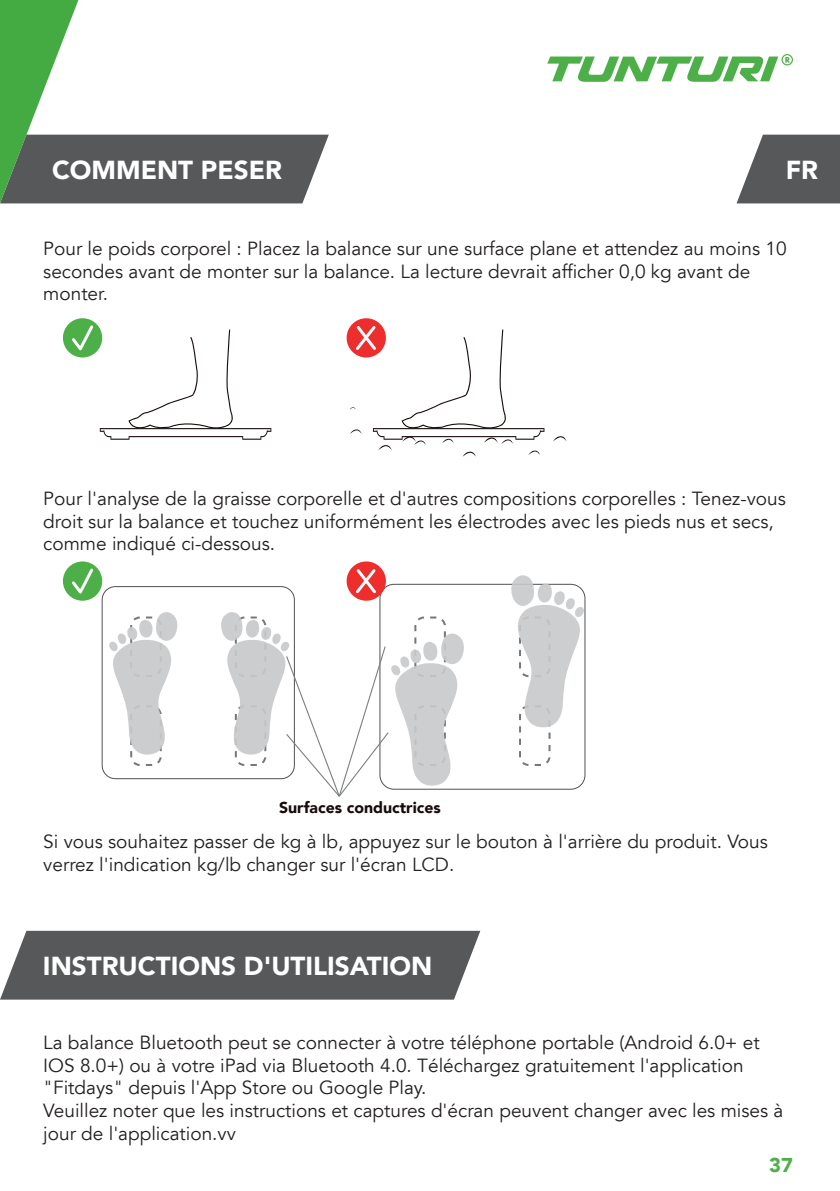
<style>
.page{position:relative;width:840px;height:1191px;background:#fff}
.page>*{position:absolute;margin:0;border:0;box-sizing:border-box;transform-origin:0 0}
.t1{font:900 26px "Avenir LT";color:#fff}
.t2{font:900 20px "Avenir LT";color:#4caf47}
.t3{font:19px/22.8px "Avenir LT";color:#231f20}
.t4{font:900 15.8px "Avenir LT";color:#180b0c}
</style>
<div class="page">
<svg style="left:547px;top:54px;width:245px;height:28px"></svg>
<svg style="left:0;top:0;width:328px;height:203px"></svg>
<svg style="left:0;top:930px;width:480px;height:69px;background:#626364"></svg>
<svg style="left:736px;top:135px;width:103px;height:68px;background:#6d6e70"></svg>
<svg style="left:553px;top:436px;width:13px;height:5px"></svg>
<div style="left:130px;top:705px;width:32px;height:61px;border:2px dashed #74787a;border-radius:9px"></div>
<div style="left:518px;top:705px;width:32px;height:61px;border:2px dashed #74787a;border-radius:9px"></div>
<div style="left:102px;top:586px;width:192px;height:193px;border:1px solid #505153;border-radius:13px"></div>
<svg style="left:109px;top:612px;width:69px;height:142px"></svg>
<div style="left:379px;top:584px;width:206px;height:205px;border:1px solid #505153;border-radius:14px"></div>
<svg style="left:510px;top:575px;width:73px;height:152px"></svg>
<svg style="left:220px;top:612px;width:244px;height:185px"></svg>
<div style="left:346px;top:561px;width:39px;height:40px;background:#ee2d2d;border-radius:50%"></div>
<svg style="left:353px;top:566px;width:23px;height:30px"></svg>
<svg style="left:346px;top:318px;width:39px;height:39px"></svg>
<svg style="left:349px;top:323px;width:195px;height:134px"></svg>
<div style="left:63px;top:561px;width:39px;height:40px;background:#4caf47;border-radius:50%"></div>
<svg style="left:69px;top:566px;width:27px;height:31px"></svg>
<div style="left:63px;top:318px;width:39px;height:39px;background:#4caf47;border-radius:50%"></div>
<svg style="left:69px;top:323px;width:202px;height:117px"></svg>
<h1 class="t1" style="left:52px;top:154px;width:231px">COMMENT PESER</h1>
<h1 class="t1" style="left:785px;top:154px;width:34px">FR</h1>
<p class="t3" style="left:43px;top:237px;width:744px">Pour le poids corporel : Placez la balance sur une surface plane et attendez au moins 10 secondes avant de monter sur la balance. La lecture devrait afficher 0,0 kg avant de monter.</p>
<p class="t3" style="left:43px;top:487px;width:743px">Pour l'analyse de la graisse corporelle et d'autres compositions corporelles : Tenez-vous droit sur la balance et touchez uniformément les électrodes avec les pieds nus et secs, comme indiqué ci-dessous.</p>
<p class="t4" style="left:279px;top:798px;width:163px">Surfaces conductrices</p>
<p class="t3" style="left:43px;top:830px;width:725px">Si vous souhaitez passer de kg à lb, appuyez sur le bouton à l'arrière du produit. Vous verrez l'indication kg/lb changer sur l'écran LCD.</p>
<h1 class="t1" style="left:43px;top:950px;width:390px">INSTRUCTIONS D'UTILISATION</h1>
<p class="t3" style="left:43px;top:1031px;width:741px">La balance Bluetooth peut se connecter à votre téléphone portable (Android 6.0+ et IOS 8.0+) ou à votre iPad via Bluetooth 4.0. Téléchargez gratuitement l'application "Fitdays" depuis l'App Store ou Google Play.<br>Veuillez noter que les instructions et captures d'écran peuvent changer avec les mises à jour de l'application.vv</p>
<p class="t2" style="left:768px;top:1152px;width:25px">37</p>
</div>
